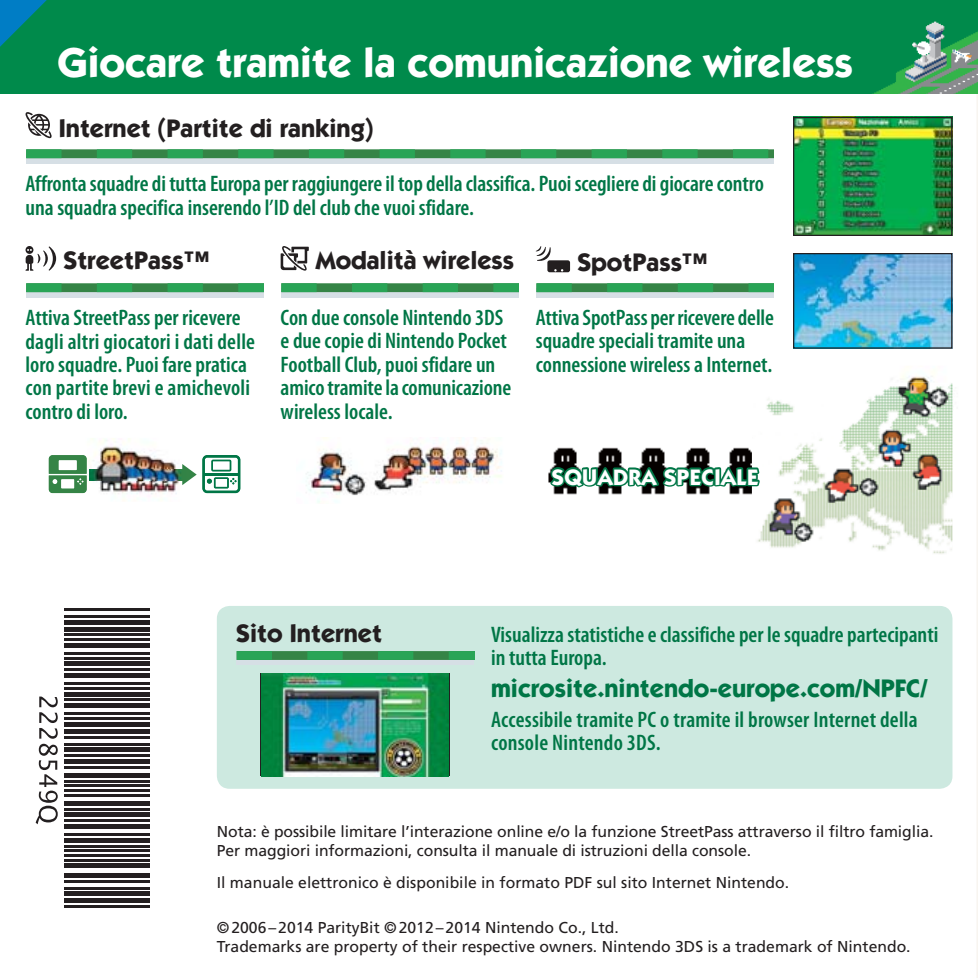
<style>
.page{position:relative;width:978px;height:978px;background:#fff}
.page>*{position:absolute;margin:0;border:0;box-sizing:border-box;transform-origin:0 0}
.t1{font:700 42px "Itc Kabel LT";color:#fff}
.t2{font:700 25.5px "Itc Kabel LT";color:#231f20}
.t3{font:700 25.5px "Itc Kabel LT";color:#007646}
.t4{font:600 condensed 22.5px/23.4px "Myriad Pro";color:#007646}
.t5{font:700 22.5px "Itc Kabel LT";letter-spacing:.02em;color:#fff}
.t6{font:15.6px/19.2px "Frutiger LT";color:#231f20}
</style>
<div class="page">
<img style="left:977px;top:224px;width:1px;height:754px">
<div style="left:0;top:0;width:978px;height:94px;background:#008a4b"></div>
<img style="left:872px;top:21px;width:106px;height:73px">
<img style="left:977px;top:60px;width:1px;height:164px">
<svg style="left:26px;top:158px;width:748px;height:6px;background:#cedbde"></svg>
<svg style="left:26px;top:149px;width:748px;height:9px;background:#339652"></svg>
<svg style="left:26px;top:292px;width:238px;height:6px"></svg>
<svg style="left:26px;top:283px;width:238px;height:9px;background:#329752"></svg>
<svg style="left:281px;top:292px;width:238px;height:6px"></svg>
<svg style="left:281px;top:283px;width:238px;height:9px;background:#329752"></svg>
<img style="left:306px;top:438px;width:196px;height:65px">
<svg style="left:536px;top:292px;width:238px;height:6px"></svg>
<svg style="left:536px;top:283px;width:238px;height:9px;background:#329752"></svg>
<img style="left:553px;top:447px;width:199px;height:48px">
<img style="left:795px;top:119px;width:155px;height:115px">
<div style="left:793px;top:117px;width:159px;height:119px;border:1px solid #231f20"></div>
<img style="left:795px;top:255px;width:155px;height:92px">
<div style="left:793px;top:253px;width:159px;height:96px;border:1px solid #231f20"></div>
<img style="left:48px;top:438px;width:193px;height:63px">
<img style="left:87px;top:460px;width:115px;height:31px">
<svg style="left:202px;top:455px;width:38px;height:38px"></svg>
<img style="left:49px;top:455px;width:38px;height:38px">
<div style="left:217px;top:606px;width:735px;height:183px;background:#cde9e0;border-radius:13px"></div>
<div style="left:237px;top:655px;width:237px;height:10px;background:#d6dfe5"></div>
<svg style="left:237px;top:651px;width:237px;height:9px;background:#2f964f"></svg>
<img style="left:261px;top:674px;width:188px;height:102px">
<img style="left:762px;top:375px;width:191px;height:179px">
<hr style="left:64px;top:608px;width:85px;height:2px;background:#231f20">
<hr style="left:64px;top:615px;width:85px;height:2px;background:#231f20">
<hr style="left:64px;top:620px;width:85px;height:4px;background:#231f20">
<hr style="left:64px;top:627px;width:85px;height:4px;background:#231f20">
<hr style="left:64px;top:634px;width:85px;height:2px;background:#231f20">
<hr style="left:64px;top:638px;width:85px;height:3px;background:#231f20">
<div style="left:64px;top:643px;width:85px;height:5px;background:#231f20"></div>
<hr style="left:64px;top:652px;width:85px;height:3px;background:#231f20">
<hr style="left:64px;top:657px;width:85px;height:2px;background:#231f20">
<div style="left:64px;top:661px;width:85px;height:5px;background:#231f20"></div>
<hr style="left:64px;top:668px;width:85px;height:3px;background:#231f20">
<div style="left:64px;top:673px;width:85px;height:5px;background:#231f20"></div>
<hr style="left:64px;top:682px;width:85px;height:3px;background:#231f20">
<hr style="left:64px;top:687px;width:85px;height:2px;background:#231f20">
<hr style="left:64px;top:692px;width:85px;height:4px;background:#231f20">
<hr style="left:64px;top:699px;width:85px;height:2px;background:#231f20">
<div style="left:64px;top:703px;width:85px;height:5px;background:#231f20"></div>
<hr style="left:64px;top:713px;width:85px;height:2px;background:#231f20">
<hr style="left:64px;top:717px;width:85px;height:3px;background:#231f20">
<div style="left:64px;top:722px;width:85px;height:5px;background:#231f20"></div>
<div style="left:64px;top:729px;width:85px;height:5px;background:#231f20"></div>
<hr style="left:64px;top:736px;width:85px;height:2px;background:#231f20">
<hr style="left:64px;top:743px;width:85px;height:2px;background:#231f20">
<div style="left:64px;top:747px;width:85px;height:5px;background:#231f20"></div>
<hr style="left:64px;top:754px;width:85px;height:3px;background:#231f20">
<div style="left:64px;top:759px;width:85px;height:5px;background:#231f20"></div>
<hr style="left:64px;top:766px;width:85px;height:2px;background:#231f20">
<div style="left:64px;top:773px;width:85px;height:5px;background:#231f20"></div>
<hr style="left:64px;top:780px;width:85px;height:2px;background:#231f20">
<hr style="left:64px;top:785px;width:85px;height:2px;background:#231f20">
<hr style="left:64px;top:789px;width:85px;height:3px;background:#231f20">
<hr style="left:64px;top:794px;width:85px;height:2px;background:#231f20">
<div style="left:64px;top:801px;width:85px;height:5px;background:#231f20"></div>
<hr style="left:64px;top:808px;width:85px;height:2px;background:#231f20">
<hr style="left:64px;top:813px;width:85px;height:4px;background:#231f20">
<hr style="left:64px;top:819px;width:85px;height:3px;background:#231f20">
<div style="left:64px;top:824px;width:85px;height:5px;background:#231f20"></div>
<hr style="left:64px;top:833px;width:85px;height:3px;background:#231f20">
<div style="left:64px;top:838px;width:85px;height:5px;background:#231f20"></div>
<hr style="left:64px;top:845px;width:85px;height:2px;background:#231f20">
<hr style="left:64px;top:850px;width:85px;height:2px;background:#231f20">
<hr style="left:64px;top:854px;width:85px;height:3px;background:#231f20">
<hr style="left:64px;top:859px;width:85px;height:2px;background:#231f20">
<hr style="left:64px;top:864px;width:85px;height:4px;background:#231f20">
<div style="left:64px;top:873px;width:85px;height:5px;background:#231f20"></div>
<hr style="left:64px;top:880px;width:85px;height:2px;background:#231f20">
<hr style="left:64px;top:887px;width:85px;height:2px;background:#231f20">
<div style="left:64px;top:891px;width:85px;height:5px;background:#231f20"></div>
<div style="left:64px;top:898px;width:85px;height:5px;background:#231f20"></div>
<hr style="left:64px;top:905px;width:85px;height:3px;background:#231f20">
<svg style="left:36px;top:697px;width:22px;height:127px"></svg>
<svg style="left:0;top:0;width:47px;height:47px"></svg>
<svg style="left:548px;top:455px;width:215px;height:35px"></svg>
<svg style="left:25px;top:112px;width:27px;height:27px"></svg>
<svg style="left:26px;top:246px;width:30px;height:25px"></svg>
<svg style="left:280px;top:246px;width:29px;height:25px"></svg>
<svg style="left:536px;top:246px;width:34px;height:26px"></svg>
<p class="t1" style="left:57px;top:47px;width:797px">Giocare tramite la comunicazione wireless</p>
<p class="t2" style="left:59px;top:119px;width:316px">Internet (Partite di ranking)</p>
<p class="t4" style="left:26px;top:174px;width:740px">Affronta squadre di tutta Europa per raggiungere il top della classifica. Puoi scegliere di giocare contro una squadra specifica inserendo l’ID del club che vuoi sfidare.</p>
<p class="t2" style="left:63px;top:251px;width:147px">StreetPass™</p>
<p class="t2" style="left:316px;top:251px;width:200px">Modalità wireless</p>
<p class="t2" style="left:577px;top:253px;width:132px">SpotPass™</p>
<p class="t4" style="left:26px;top:308px;width:231px">Attiva StreetPass per ricevere dagli altri giocatori i dati delle loro squadre. Puoi fare pratica con partite brevi e amichevoli contro di loro.</p>
<p class="t4" style="left:281px;top:308px;width:232px">Con due console Nintendo 3DS e due copie di Nintendo Pocket<br>Football Club, puoi sfidare un amico tramite la comunicazione wireless locale.</p>
<p class="t4" style="left:536px;top:308px;width:240px">Attiva SpotPass per ricevere delle squadre speciali tramite una connessione wireless a Internet.</p>
<p class="t5" style="left:551px;top:469px;width:208px">SQUADRA SPECIALE</p>
<p class="t2" style="left:236px;top:624px;width:147px">Sito Internet</p>
<p class="t4" style="left:491px;top:625px;width:449px">Visualizza statistiche e classifiche per le squadre partecipanti in tutta Europa.</p>
<p class="t3" style="left:491px;top:679px;width:438px">microsite.nintendo-europe.com/NPFC/</p>
<p class="t4" style="left:491px;top:710px;width:428px">Accessibile tramite PC o tramite il browser Internet della console Nintendo 3DS.</p>
<p class="t6" style="left:217px;top:823px;width:718px">Nota: è possibile limitare l’interazione online e/o la funzione StreetPass attraverso il filtro famiglia.<br>Per maggiori informazioni, consulta il manuale di istruzioni della console.</p>
<p class="t6" style="left:217px;top:874px;width:574px">Il manuale elettronico è disponibile in formato PDF sul sito Internet Nintendo.</p>
<p class="t6" style="left:217px;top:919px;width:695px">© 2006 – 2014 ParityBit © 2012 – 2014 Nintendo Co., Ltd.<br>Trademarks are property of their respective owners. Nintendo 3DS is a trademark of Nintendo.</p>
</div>
